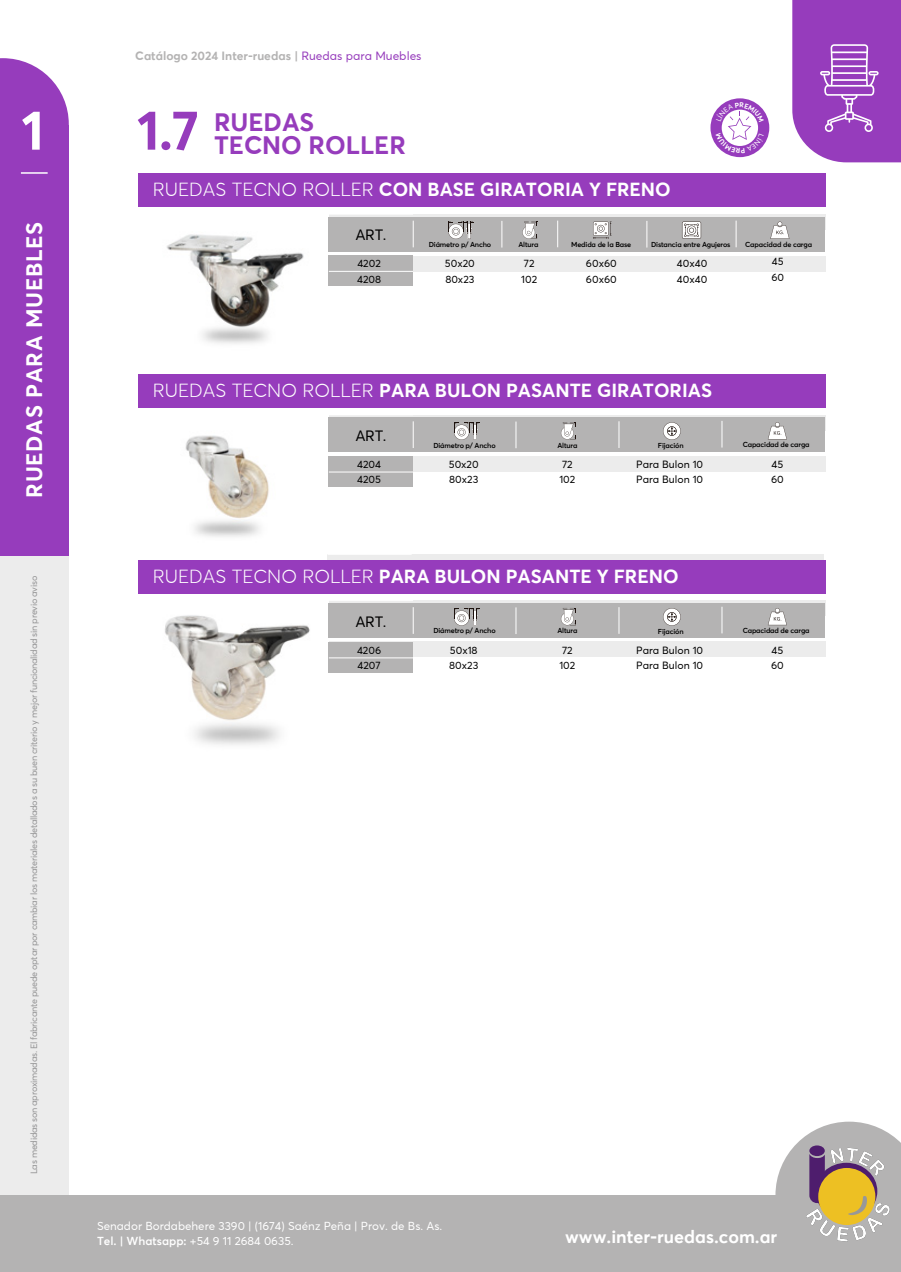
<style>
.page{position:relative;width:901px;height:1272px;background:#fff}
.page>*{position:absolute;margin:0;border:0;box-sizing:border-box;transform-origin:0 0}
.t1{font:700 55.2px "Averta Std";color:#fff}
.t2{font:700 25.2px "Averta Std";color:#963cbc}
.t3{font:700 22.35px "Averta Std";letter-spacing:.035em;color:#fff}
.t4{font:700 18.9px "Averta Std";color:#fff}
.t5{font:700 17.85px "Averta Std";color:#fff}
.t6{font:15px "Averta Std";letter-spacing:-.02em;color:#000}
.t7{font:700 12px "Averta Std";color:#b4b3b3}
.t8{font:11.55px/15.3px "Averta Std";color:#fff}
.t9{font:10.5px/15.3px "Averta Std";color:#000}
.t10{font:9.15px "Averta Std";letter-spacing:-.035em;color:#949495}
.t11{font:600 7.2px "Averta Std";letter-spacing:-.02em;color:#000}
.s1{font-weight:400;color:#963cbc}
.s2{font-weight:300}
.s3{font-weight:600}
</style>
<div class="page">
<img style="left:165px;top:615px;width:145px;height:130px">
<img style="left:138px;top:407px;width:204px;height:130px">
<img style="left:138px;top:173px;width:212px;height:171px">
<div style="left:0;top:133px;width:69px;height:1110px;background:#ececec"></div>
<div style="left:0;top:125px;width:69px;height:431px;background:#963cbc"></div>
<svg style="left:0;top:58px;width:69px;height:115px"></svg>
<svg style="left:792px;top:0;width:108px;height:162px;background:#a150c3"></svg>
<hr style="left:21px;top:172px;width:27px;height:2px;background:#fff">
<div style="left:0;top:1195px;width:900px;height:76px;background:#b4b3b3"></div>
<div style="left:329px;top:214px;width:496px;height:15px;background:#ececec"></div>
<hr style="left:329px;top:214px;width:84px;height:1px;background:#fff">
<div style="left:329px;top:256px;width:496px;height:15px;background:#ececec"></div>
<hr style="left:329px;top:252px;width:496px;height:2px;background:#fff">
<div style="left:329px;top:256px;width:84px;height:30px;background:#b4b3b3"></div>
<hr style="left:329px;top:271px;width:84px;height:1px;background:#fff">
<div style="left:329px;top:217px;width:495px;height:34px;background:#b4b3b3"></div>
<svg style="left:413px;top:221px;width:1px;height:26px"></svg>
<svg style="left:501px;top:221px;width:1px;height:26px"></svg>
<svg style="left:646px;top:221px;width:1px;height:26px"></svg>
<svg style="left:557px;top:220px;width:1px;height:27px"></svg>
<svg style="left:735px;top:220px;width:1px;height:27px"></svg>
<svg style="left:448px;top:221px;width:26px;height:18px"></svg>
<svg style="left:522px;top:221px;width:15px;height:18px"></svg>
<svg style="left:593px;top:221px;width:18px;height:18px"></svg>
<svg style="left:682px;top:221px;width:19px;height:18px"></svg>
<svg style="left:770px;top:221px;width:19px;height:18px"></svg>
<div style="left:138px;top:174px;width:687px;height:33px;background:#963cbc"></div>
<svg style="left:329px;top:415px;width:496px;height:15px"></svg>
<hr style="left:329px;top:414px;width:84px;height:1px;background:#fff">
<div style="left:138px;top:374px;width:687px;height:33px;background:#963cbc"></div>
<div style="left:329px;top:456px;width:496px;height:16px;background:#ececec"></div>
<div style="left:329px;top:641px;width:496px;height:15px;background:#ececec"></div>
<div style="left:327px;top:554px;width:497px;height:16px;background:#ececec"></div>
<hr style="left:329px;top:453px;width:496px;height:2px;background:#fff">
<div style="left:329px;top:456px;width:84px;height:30px;background:#b4b3b3"></div>
<hr style="left:327px;top:554px;width:84px;height:1px;background:#fff">
<hr style="left:329px;top:472px;width:84px;height:1px;background:#fff">
<div style="left:329px;top:418px;width:495px;height:34px;background:#b4b3b3"></div>
<svg style="left:413px;top:421px;width:1px;height:27px"></svg>
<svg style="left:515px;top:421px;width:1px;height:27px"></svg>
<svg style="left:618px;top:421px;width:1px;height:27px"></svg>
<svg style="left:721px;top:421px;width:1px;height:26px"></svg>
<svg style="left:454px;top:422px;width:25px;height:18px"></svg>
<svg style="left:561px;top:422px;width:15px;height:18px"></svg>
<svg style="left:768px;top:422px;width:18px;height:17px"></svg>
<svg style="left:663px;top:422px;width:17px;height:18px"></svg>
<div style="left:329px;top:600px;width:496px;height:16px;background:#ececec"></div>
<hr style="left:329px;top:600px;width:84px;height:1px;background:#fff">
<div style="left:138px;top:560px;width:687px;height:33px;background:#963cbc"></div>
<div style="left:329px;top:642px;width:84px;height:30px;background:#b4b3b3"></div>
<hr style="left:329px;top:657px;width:84px;height:1px;background:#fff">
<div style="left:329px;top:603px;width:495px;height:35px;background:#b4b3b3"></div>
<svg style="left:413px;top:607px;width:1px;height:27px"></svg>
<svg style="left:515px;top:607px;width:1px;height:27px"></svg>
<svg style="left:618px;top:607px;width:1px;height:26px"></svg>
<svg style="left:721px;top:607px;width:1px;height:26px"></svg>
<svg style="left:454px;top:608px;width:25px;height:17px"></svg>
<svg style="left:561px;top:608px;width:15px;height:18px"></svg>
<svg style="left:768px;top:608px;width:18px;height:17px"></svg>
<svg style="left:663px;top:608px;width:17px;height:18px"></svg>
<svg style="left:775px;top:1121px;width:125px;height:121px"></svg>
<svg style="left:710px;top:98px;width:59px;height:59px"></svg>
<h3 class="t7" style="left:135px;top:48px;width:288px">Catálogo 2024 Inter-ruedas | <span class="s1">Ruedas para Muebles</span></h3>
<h1 class="t1" style="left:21px;top:95px;width:24px">1</h1>
<h2 class="t2" style="left:137px;top:129px;width:270px"><sup>1.7</sup> TECNO ROLLER</h2>
<h2 class="t2" style="left:214px;top:106px;width:102px">RUEDAS</h2>
<h3 class="t3" style="left:20px;top:498px;width:278px;rotate:-90deg">RUEDAS PARA MUEBLES</h3>
<p class="t10" style="left:28px;top:1174px;width:600px;rotate:-90deg">Las medidas son aproximadas. El fabricante puede optar por cambiar los materiales detallados a su buen criterio y mejor funcionalidad sin previo aviso</p>
<h3 class="t4" style="left:153px;top:177px;width:519px"><span class="s2">RUEDAS TECNO ROLLER</span> CON BASE GIRATORIA Y FRENO</h3>
<h3 class="t6" style="left:355px;top:226px;width:33px">ART.</h3>
<h3 class="t9" style="left:357px;top:256px;width:26px">4202<br>4208</h3>
<p class="t11" style="left:428px;top:239px;width:64px">Diámetro p/ Ancho</p>
<p class="t11" style="left:518px;top:239px;width:22px">Altura</p>
<p class="t11" style="left:571px;top:239px;width:62px">Medida de la Base</p>
<p class="t11" style="left:650px;top:239px;width:81px">Distancia entre Agujeros</p>
<p class="t11" style="left:744px;top:239px;width:68px">Capacidad de carga</p>
<h3 class="t9" style="left:445px;top:256px;width:31px">50x20<br>80x23</h3>
<h3 class="t9" style="left:521px;top:256px;width:18px">72<br>102</h3>
<h3 class="t9" style="left:585px;top:256px;width:32px">60x60<br>60x60</h3>
<h3 class="t9" style="left:676px;top:256px;width:32px">40x40<br>40x40</h3>
<h3 class="t9" style="left:771px;top:254px;width:14px">45<br>60</h3>
<h3 class="t4" style="left:153px;top:378px;width:560px"><span class="s2">RUEDAS TECNO ROLLER</span> PARA BULON PASANTE GIRATORIAS</h3>
<h3 class="t6" style="left:355px;top:426px;width:33px">ART.</h3>
<p class="t11" style="left:433px;top:440px;width:64px">Diámetro p/ Ancho</p>
<p class="t11" style="left:557px;top:440px;width:22px">Altura</p>
<p class="t11" style="left:657px;top:440px;width:27px">Fijación</p>
<p class="t11" style="left:742px;top:440px;width:68px">Capacidad de carga</p>
<h3 class="t9" style="left:448px;top:456px;width:31px">50x20<br>80x23</h3>
<h3 class="t9" style="left:559px;top:456px;width:18px">72<br>102</h3>
<h3 class="t9" style="left:636px;top:456px;width:68px">Para Bulon 10<br>Para Bulon 10</h3>
<h3 class="t9" style="left:770px;top:456px;width:14px">45<br>60</h3>
<h3 class="t9" style="left:357px;top:456px;width:25px">4204<br>4205</h3>
<h3 class="t4" style="left:153px;top:564px;width:527px"><span class="s2">RUEDAS TECNO ROLLER</span> PARA BULON PASANTE Y FRENO</h3>
<h3 class="t6" style="left:355px;top:612px;width:33px">ART.</h3>
<p class="t11" style="left:433px;top:626px;width:64px">Diámetro p/ Ancho</p>
<p class="t11" style="left:557px;top:626px;width:22px">Altura</p>
<p class="t11" style="left:657px;top:626px;width:27px">Fijación</p>
<p class="t11" style="left:742px;top:626px;width:68px">Capacidad de carga</p>
<h3 class="t9" style="left:449px;top:642px;width:31px">50x18<br>80x23</h3>
<h3 class="t9" style="left:559px;top:642px;width:18px">72<br>102</h3>
<h3 class="t9" style="left:636px;top:642px;width:68px">Para Bulon 10<br>Para Bulon 10</h3>
<h3 class="t9" style="left:770px;top:642px;width:14px">45<br>60</h3>
<h3 class="t9" style="left:357px;top:642px;width:26px">4206<br>4207</h3>
<h3 class="t8" style="left:97px;top:1218px;width:346px">Senador Bordabehere 3390 | (1674) Saénz Peña | Prov. de Bs. As.<br><span class="s3">Tel. | Whatsapp:</span> +54 9 11 2684 0635.</h3>
<h3 class="t5" style="left:565px;top:1225px;width:213px">www.inter-ruedas.com.ar</h3>
</div>
